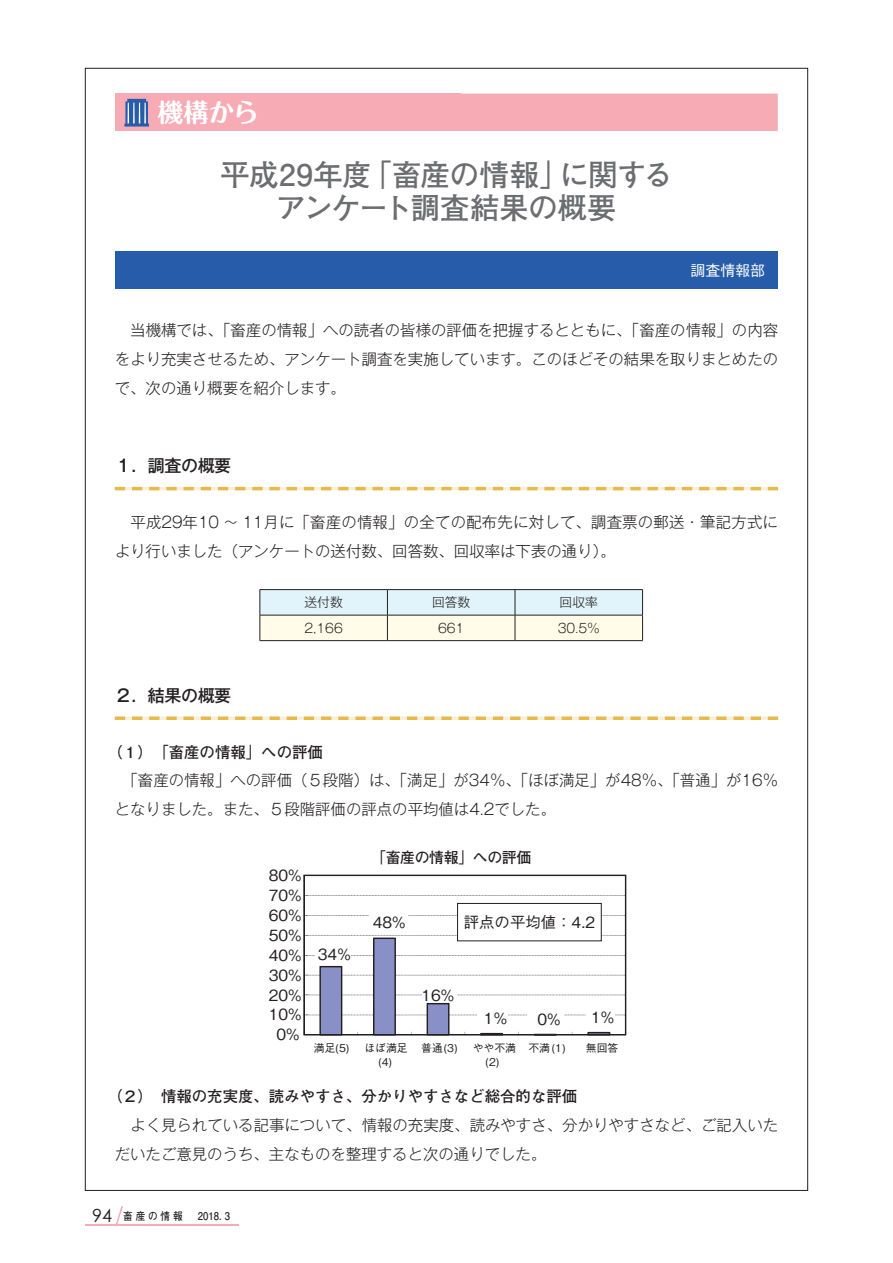
<style>
.page{position:relative;width:893px;height:1263px;background:#fff}
.page>*{position:absolute;margin:0;border:0;box-sizing:border-box;transform-origin:0 0}
.t1{font:700 29.7px/33px "Futo Go B101 Pro";letter-spacing:-.025em;color:#6c6d70;text-align:center}
.t2{font:700 25.5px "Maru Fo Pro";color:#fff}
.t3{font:500 16.95px "Gothic MB101 Pro";letter-spacing:-.025em;color:#231f20}
.t4{font:300 15.45px/28.7px "Gothic MB101 Pro";color:#231f20}
.t5{font:500 15.45px "Gothic BBB Pro";letter-spacing:.005em;color:#231f20}
.t6{font:700 15.45px "Futo Go B101 Pr 5";color:#231f20}
.t7{font:700 14.85px "Futo Go B101 Pro";letter-spacing:-.025em;color:#231f20}
.t8{font:500 14.85px "Gothic BBB Pro";color:#fff}
.t9{font:300 12.75px "Gothic MB101 Pro";color:#231f20}
.t10{font:500 10.8px/14px "Gothic BBB Pro";color:#231f20;text-align:center}
.t11{font:700 10.65px "Futo Go B101 Pro";letter-spacing:.3em;color:#231f20;scale:.9 1}
.s1{font-family:"Century Gothic";font-weight:400;font-size:18px}
</style>
<div class="page">
<svg style="left:85px;top:1225px;width:153px;height:1px"></svg>
<svg style="left:114px;top:1206px;width:10px;height:21px"></svg>
<div style="left:115px;top:94px;width:346px;height:38px;background:#f7abb5"></div>
<div style="left:461px;top:94px;width:317px;height:37px;background:#f7abb5"></div>
<div style="left:115px;top:251px;width:663px;height:38px;background:#275caa"></div>
<svg style="left:124px;top:99px;width:25px;height:28px"></svg>
<hr style="left:144px;top:103px;width:2px;height:20px;background:#fff">
<svg style="left:115px;top:487px;width:663px;height:3px;background:#efce7f"></svg>
<svg style="left:115px;top:716px;width:663px;height:4px;background:#f0d48f"></svg>
<hr style="left:387px;top:589px;width:128px;height:1px;background:#231f20">
<hr style="left:515px;top:589px;width:128px;height:1px;background:#231f20">
<hr style="left:260px;top:589px;width:127px;height:1px;background:#231f20">
<svg style="left:260px;top:590px;width:383px;height:51px;background:#e6eee8"></svg>
<svg style="left:304px;top:875px;width:322px;height:161px"></svg>
<div style="left:458px;top:903px;width:143px;height:38px;background:#fff"></div>
<div style="left:457px;top:903px;width:145px;height:38px;border:1px solid #231f20"></div>
<h2 class="t2" style="left:158px;top:92px;width:103px">機構から</h2>
<h1 class="t1" style="left:220px;top:155px;width:454px">平成29年度「畜産の情報」に関するアンケート調査結果の概要</h1>
<p class="t8" style="left:691px;top:258px;width:76px">調査情報部</p>
<p class="t4" style="left:115px;top:314px;width:665px;text-align:justify">　当機構では、「畜産の情報」への読者の皆様の評価を把握するとともに、「畜産の情報」の内容をより充実させるため、アンケート調査を実施しています。このほどその結果を取りまとめたので、次の通り概要を紹介します。</p>
<p class="t3" style="left:115px;top:452px;width:118px">１．調査の概要</p>
<p class="t4" style="left:115px;top:506px;width:665px">　平成29年10 ～ 11月に「畜産の情報」の全ての配布先に対して、調査票の郵送・筆記方式により行いました（アンケートの送付数、回答数、回収率は下表の通り）。</p>
<p class="t3" style="left:115px;top:681px;width:118px">２．結果の概要</p>
<p class="t9" style="left:304px;top:592px;width:40px">送付数</p>
<p class="t9" style="left:432px;top:592px;width:40px">回答数</p>
<p class="t9" style="left:560px;top:592px;width:40px">回収率</p>
<p class="t9" style="left:305px;top:617px;width:40px">2,166</p>
<p class="t9" style="left:438px;top:617px;width:28px">661</p>
<p class="t9" style="left:558px;top:617px;width:44px">30.5％</p>
<p class="t6" style="left:107px;top:739px;width:217px">（１）　「畜産の情報」への評価</p>
<p class="t4" style="left:115px;top:764px;width:665px">　「畜産の情報」への評価（５段階）は、「満足」が34％、「ほぼ満足」が48％、「普通」が16％となりました。また、５段階評価の評点の平均値は4.2でした。</p>
<p class="t5" style="left:269px;top:863px;width:34px">80%</p>
<p class="t5" style="left:269px;top:883px;width:34px">70%</p>
<p class="t5" style="left:269px;top:902px;width:34px">60%</p>
<p class="t5" style="left:269px;top:922px;width:34px">50%</p>
<p class="t5" style="left:269px;top:942px;width:34px">40%</p>
<p class="t5" style="left:269px;top:962px;width:34px">30%</p>
<p class="t5" style="left:269px;top:982px;width:34px">20%</p>
<p class="t5" style="left:269px;top:1002px;width:34px">10%</p>
<p class="t5" style="left:276px;top:1022px;width:25px">0%</p>
<p class="t7" style="left:371px;top:845px;width:161px">「畜産の情報」への評価</p>
<p class="t10" style="left:376px;top:850px;width:120px">「畜産の情報」への評価</p>
<p class="t5" style="left:318px;top:942px;width:34px">34%</p>
<p class="t5" style="left:373px;top:910px;width:34px">48%</p>
<p class="t5" style="left:464px;top:910px;width:133px">評点の平均値：4.2</p>
<p class="t10" style="left:480px;top:912px;width:94px">評点の平均値：4.2</p>
<p class="t5" style="left:421px;top:983px;width:34px">16%</p>
<p class="t5" style="left:484px;top:1005px;width:25px">1%</p>
<p class="t5" style="left:537px;top:1006px;width:25px">0%</p>
<p class="t5" style="left:591px;top:1004px;width:25px">1%</p>
<p class="t10" style="left:314px;top:1039px;width:37px">満足(5)</p>
<p class="t10" style="left:364px;top:1039px;width:45px">ほぼ満足(4)</p>
<p class="t10" style="left:421px;top:1039px;width:38px">普通(3)</p>
<p class="t10" style="left:473px;top:1039px;width:45px">やや不満(2)</p>
<p class="t10" style="left:528px;top:1039px;width:39px">不満(1)</p>
<p class="t10" style="left:586px;top:1039px;width:34px">無回答</p>
<p class="t6" style="left:107px;top:1084px;width:472px">（２）　情報の充実度、読みやすさ、分かりやすさなど総合的な評価</p>
<p class="t4" style="left:115px;top:1108px;width:665px">　よく見られている記事について、情報の充実度、読みやすさ、分かりやすさなど、ご記入いただいたご意見のうち、主なものを整理すると次の通りでした。</p>
<p class="t11" style="left:92px;top:1208px;width:155px"><span class="s1">94</span> 畜産の情報　2018. 3</p>
</div>
